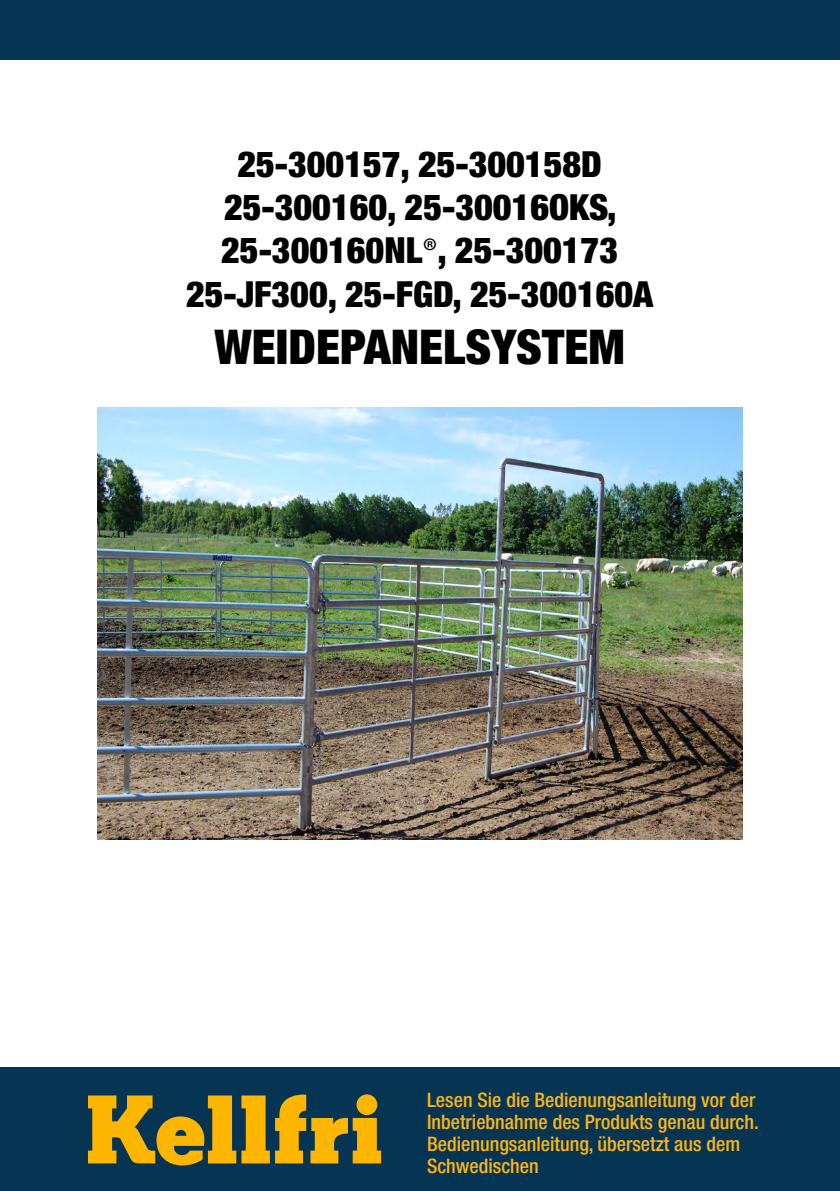
<style>
.page{position:relative;width:840px;height:1191px;background:#fff}
.page>*{position:absolute;margin:0;border:0;box-sizing:border-box;transform-origin:0 0}
.t1{font:900 condensed 48px "Helvetica Neue LT Std";color:#000}
.t2{font:900 condensed 36px/43.2px "Helvetica Neue LT Std";color:#000;text-align:center}
.t3{font:500 condensed 20px/22px "Helvetica Neue LT Std";color:#fcb515}
.s1{font-family:"Myriad Pro";font-weight:400;font-stretch:normal}
</style>
<div class="page">
<div style="left:0;top:1067px;width:839px;height:124px;background:#063554"></div>
<svg style="left:88px;top:1094px;width:293px;height:71px"></svg>
<div style="left:0;top:0;width:839px;height:60px;background:#063554"></div>
<img style="left:97px;top:408px;width:645px;height:431px">
<h2 class="t2" style="left:186px;top:142px;width:468px">25-300157, 25-300158D<br>25-300160, 25-30016OKS,<br>25-300160NL<span class="s1">®</span>, 25-300173<br>25-JF300, 25-FGD, 25-300160A</h2>
<h1 class="t1" style="left:214px;top:317px;width:411px">WEIDEPANELSYSTEM</h1>
<p class="t3" style="left:427px;top:1088px;width:333px">Lesen Sie die Bedienungsanleitung vor der Inbetriebnahme des Produkts genau durch.<br>Bedienungsanleitung, übersetzt aus dem Schwedischen</p>
</div>
